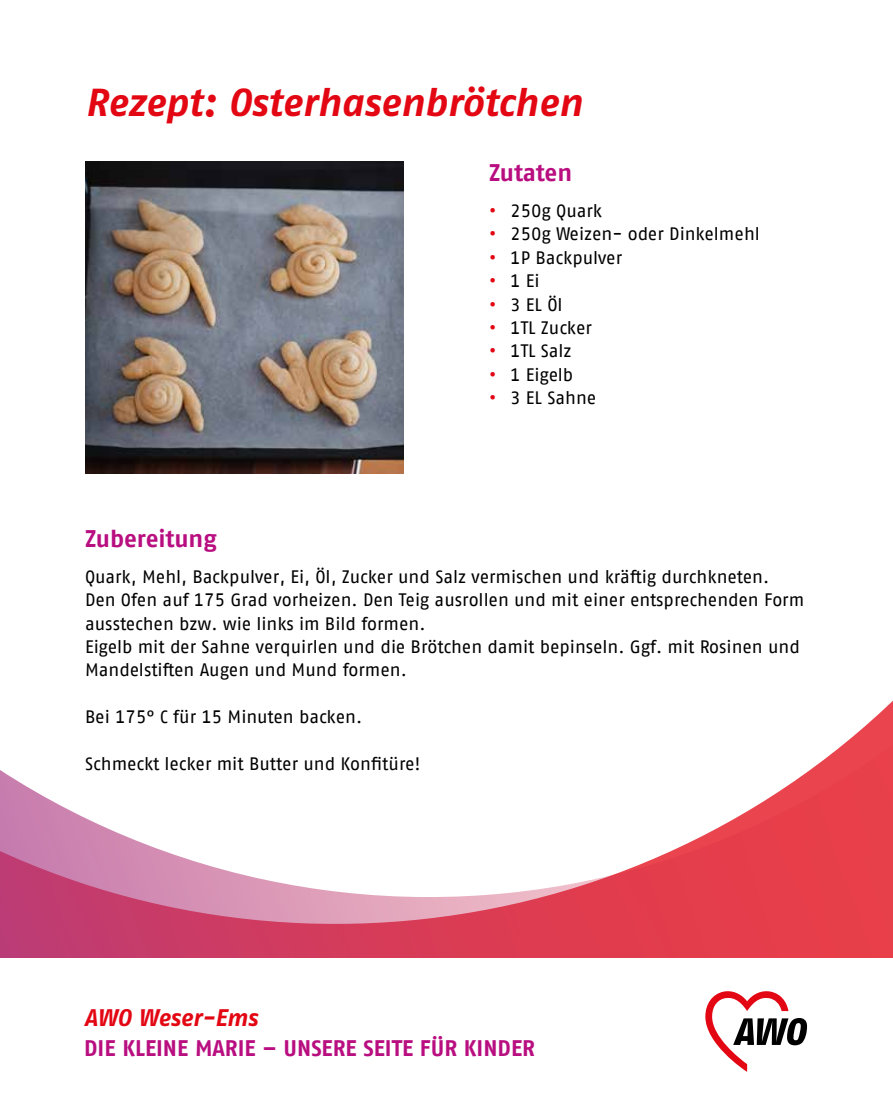
<style>
.page{position:relative;width:893px;height:1106px;background:#fff}
.page>*{position:absolute;margin:0;border:0;box-sizing:border-box;transform-origin:0 0}
.t1{font:italic 700 39px "Fago Pro";letter-spacing:-.005em;color:#e30613}
.t2{font:700 24px "AWO Fago Office";letter-spacing:-.005em;color:#b80e80}
.t3{font:italic 700 24px "Fago Pro";letter-spacing:-.005em;color:#e30613}
.t4{font:700 22.5px "AWO Fago Office";color:#b80e80}
.t5{font:18px/23.4px "AWO Fago Office";color:#000}
.s1{font-weight:700;color:#e30613}
</style>
<div class="page">
<svg style="left:0;top:701px;width:893px;height:256px"></svg>
<svg style="left:705px;top:991px;width:102px;height:80px"></svg>
<img style="left:85px;top:162px;width:319px;height:311px">
<h1 class="t1" style="left:85px;top:79px;width:498px">Rezept: Osterhasenbrötchen</h1>
<h2 class="t2" style="left:489px;top:158px;width:85px">Zutaten</h2>
<p class="t5" style="left:489px;top:199px;width:115px"><span class="s1">•</span> 250g Quark</p>
<p class="t5" style="left:489px;top:222px;width:272px"><span class="s1">•</span> 250g Weizen- oder Dinkelmehl</p>
<p class="t5" style="left:489px;top:246px;width:135px"><span class="s1">•</span> 1P Backpulver</p>
<p class="t5" style="left:489px;top:269px;width:52px"><span class="s1">•</span> 1 Ei</p>
<p class="t5" style="left:489px;top:292px;width:75px"><span class="s1">•</span> 3 EL Öl</p>
<p class="t5" style="left:489px;top:316px;width:105px"><span class="s1">•</span> 1TL Zucker</p>
<p class="t5" style="left:489px;top:339px;width:84px"><span class="s1">•</span> 1TL Salz</p>
<p class="t5" style="left:489px;top:363px;width:86px"><span class="s1">•</span> 1 Eigelb</p>
<p class="t5" style="left:489px;top:386px;width:109px"><span class="s1">•</span> 3 EL Sahne</p>
<h2 class="t2" style="left:85px;top:524px;width:133px">Zubereitung</h2>
<p class="t5" style="left:85px;top:564px;width:721px">Quark, Mehl, Backpulver, Ei, Öl, Zucker und Salz vermischen und kräftig durchkneten.<br>Den Ofen auf 175 Grad vorheizen. Den Teig ausrollen und mit einer entsprechenden Form ausstechen bzw. wie links im Bild formen.<br>Eigelb mit der Sahne verquirlen und die Brötchen damit bepinseln. Ggf. mit Rosinen und Mandelstiften Augen und Mund formen.</p>
<p class="t5" style="left:85px;top:705px;width:279px">Bei 175° C für 15 Minuten backen.</p>
<p class="t5" style="left:85px;top:752px;width:337px">Schmeckt lecker mit Butter und Konfitüre!</p>
<h2 class="t3" style="left:84px;top:1003px;width:175px">AWO Weser-Ems</h2>
<p class="t4" style="left:84px;top:1035px;width:452px">DIE KLEINE MARIE – UNSERE SEITE FÜR KINDER</p>
</div>
